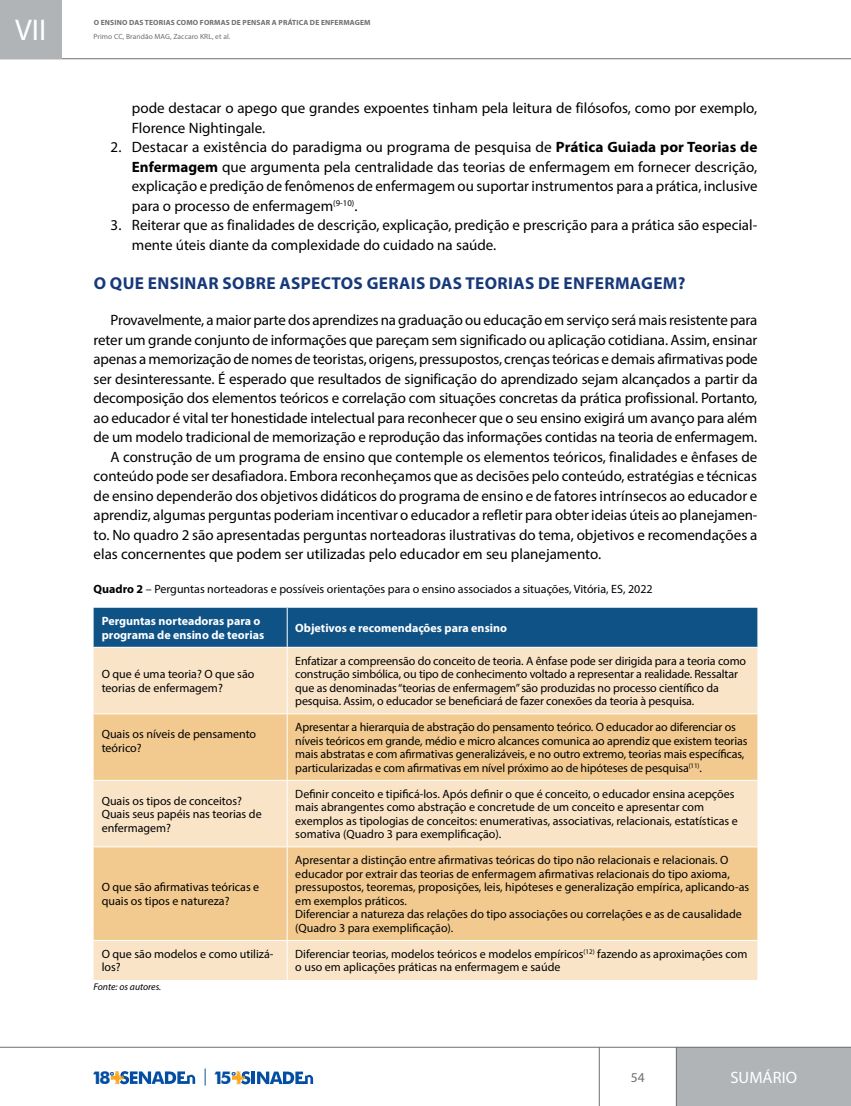
<style>
.page{position:relative;width:851px;height:1106px;background:#fff}
.page>*{position:absolute;margin:0;border:0;box-sizing:border-box;transform-origin:0 0}
.t1{font:30px "Myriad Pro";color:#fff}
.t2{font:700 17.7px "Futura BT";color:#034ea2}
.t3{font:700 17.25px "Myriad Pro";letter-spacing:.02em;color:#173979}
.t4{font:16.5px "Myriad Pro";letter-spacing:.005em;color:#fff}
.t5{font:15px/19.5px "Myriad Pro";letter-spacing:-.005em;color:#000}
.t6{font:13.5px "Myriad Pro";color:#6d6e71}
.t7{font:12px/13.5px "Myriad Pro";color:#000}
.t8{font:700 12px/13.5px "Myriad Pro";color:#fff}
.t9{font:italic 9.75px "Myriad Pro";color:#000}
.t10{font:700 7.5px "Myriad Pro";letter-spacing:.02em;color:#6d6e71}
.t11{font:7.5px "Myriad Pro";letter-spacing:.01em;color:#6d6e71}
.s1{font-weight:700}
</style>
<div class="page">
<svg style="left:0;top:1046px;width:850px;height:60px"></svg>
<hr style="left:251px;top:1071px;width:4px;height:13px;background:#034ea2">
<svg style="left:232px;top:1071px;width:18px;height:13px"></svg>
<svg style="left:257px;top:1071px;width:56px;height:13px"></svg>
<svg style="left:111px;top:1071px;width:84px;height:13px"></svg>
<svg style="left:205px;top:1068px;width:1px;height:17px"></svg>
<svg style="left:62px;top:58px;width:788px;height:1px"></svg>
<div style="left:0;top:0;width:62px;height:59px;background:#b1b4b6"></div>
<div style="left:94px;top:607px;width:663px;height:40px;background:#0f5286"></div>
<div style="left:94px;top:648px;width:663px;height:332px;background:#f9e4c7"></div>
<svg style="left:94px;top:714px;width:663px;height:226px;fill:#f2ca90"></svg>
<hr style="left:287px;top:607px;width:1px;height:40px;background:#fff">
<hr style="left:287px;top:647px;width:1px;height:66px;background:#fff">
<hr style="left:94px;top:713px;width:193px;height:1px;background:#fff">
<hr style="left:287px;top:713px;width:470px;height:1px;background:#fff">
<hr style="left:287px;top:714px;width:1px;height:66px;background:#fff">
<hr style="left:94px;top:780px;width:193px;height:1px;background:#fff">
<hr style="left:287px;top:780px;width:470px;height:1px;background:#fff">
<hr style="left:287px;top:780px;width:1px;height:66px;background:#fff">
<hr style="left:94px;top:846px;width:193px;height:1px;background:#fff">
<hr style="left:287px;top:846px;width:470px;height:1px;background:#fff">
<hr style="left:287px;top:847px;width:1px;height:93px;background:#fff">
<hr style="left:94px;top:940px;width:193px;height:1px;background:#fff">
<hr style="left:287px;top:940px;width:470px;height:1px;background:#fff">
<hr style="left:287px;top:940px;width:1px;height:40px;background:#fff">
<h1 class="t1" style="left:15px;top:11px;width:33px">VII</h1>
<p class="t10" style="left:94px;top:18px;width:278px">O ENSINO DAS TEORIAS COMO FORMAS DE PENSAR A PRÁTICA DE ENFERMAGEM</p>
<p class="t11" style="left:94px;top:32px;width:138px">Primo CC, Brandão MAG, Zaccaro KRL, et al.</p>
<p class="t5" style="left:132px;top:98px;width:626px">pode destacar o apego que grandes expoentes tinham pela leitura de filósofos, como por exemplo,<br>Florence Nightingale.</p>
<p class="t5" style="left:132px;top:137px;width:627px;text-align:justify;text-indent:-21px">2. Destacar a existência do paradigma ou programa de pesquisa de <span class="s1">Prática Guiada por Teorias de Enfermagem</span> que argumenta pela centralidade das teorias de enfermagem em fornecer descrição, explicação e predição de fenômenos de enfermagem ou suportar instrumentos para a prática, inclusive para o processo de enfermagem<sup>(9-10)</sup>.</p>
<p class="t5" style="left:132px;top:215px;width:627px;text-indent:-21px">3. Reiterar que as finalidades de descrição, explicação, predição e prescrição para a prática são especial&shy;mente úteis diante da complexidade do cuidado na saúde.</p>
<p class="t3" style="left:94px;top:273px;width:593px">O QUE ENSINAR SOBRE ASPECTOS GERAIS DAS TEORIAS DE ENFERMAGEM?</p>
<p class="t5" style="left:111px;top:310px;width:648px">Provavelmente, a maior parte dos aprendizes na graduação ou educação em serviço será mais resistente para</p>
<p class="t5" style="left:94px;top:330px;width:665px">reter um grande conjunto de informações que pareçam sem significado ou aplicação cotidiana. Assim, ensinar</p>
<p class="t5" style="left:94px;top:349px;width:665px">apenas a memorização de nomes de teoristas, origens, pressupostos, crenças teóricas e demais afirmativas pode</p>
<p class="t5" style="left:94px;top:369px;width:665px">ser desinteressante. É esperado que resultados de significação do aprendizado sejam alcançados a partir da</p>
<p class="t5" style="left:94px;top:388px;width:665px">decomposição dos elementos teóricos e correlação com situações concretas da prática profissional. Portanto,</p>
<p class="t5" style="left:94px;top:408px;width:665px">ao educador é vital ter honestidade intelectual para reconhecer que o seu ensino exigirá um avanço para além</p>
<p class="t5" style="left:94px;top:427px;width:665px">de um modelo tradicional de memorização e reprodução das informações contidas na teoria de enfermagem.</p>
<p class="t5" style="left:111px;top:447px;width:648px">A construção de um programa de ensino que contemple os elementos teóricos, finalidades e ênfases de</p>
<p class="t5" style="left:94px;top:466px;width:664px">conteúdo pode ser desafiadora. Embora reconheçamos que as decisões pelo conteúdo, estratégias e técnicas</p>
<p class="t5" style="left:94px;top:486px;width:665px">de ensino dependerão dos objetivos didáticos do programa de ensino e de fatores intrínsecos ao educador e</p>
<p class="t5" style="left:94px;top:505px;width:665px">aprendiz, algumas perguntas poderiam incentivar o educador a refletir para obter ideias úteis ao planejamen-</p>
<p class="t5" style="left:94px;top:525px;width:665px">to. No quadro 2 são apresentadas perguntas norteadoras ilustrativas do tema, objetivos e recomendações a</p>
<p class="t5" style="left:94px;top:544px;width:509px">elas concernentes que podem ser utilizadas pelo educador em seu planejamento.</p>
<p class="t7" style="left:94px;top:582px;width:560px"><span class="s1">Quadro 2</span> – Perguntas norteadoras e possíveis orientações para o ensino associados a situações, Vitória, ES, 2022</p>
<p class="t8" style="left:102px;top:614px;width:164px">Perguntas norteadoras para o programa de ensino de teorias</p>
<p class="t8" style="left:295px;top:621px;width:213px">Objetivos e recomendações para ensino</p>
<p class="t7" style="left:102px;top:667px;width:154px">O que é uma teoria? O que são teorias de enfermagem?</p>
<p class="t7" style="left:295px;top:654px;width:452px">Enfatizar a compreensão do conceito de teoria. A ênfase pode ser dirigida para a teoria como construção simbólica, ou tipo de conhecimento voltado a representar a realidade. Ressaltar que as denominadas “teorias de enfermagem” são produzidas no processo científico da pesquisa. Assim, o educador se beneficiará de fazer conexões da teoria à pesquisa.</p>
<p class="t7" style="left:102px;top:727px;width:156px">Quais os níveis de pensamento teórico?</p>
<p class="t7" style="left:295px;top:720px;width:453px">Apresentar a hierarquia de abstração do pensamento teórico. O educador ao diferenciar os níveis teóricos em grande, médio e micro alcances comunica ao aprendiz que existem teorias mais abstratas e com afirmativas generalizáveis, e no outro extremo, teorias mais específicas, particularizadas e com afirmativas em nível próximo ao de hipóteses de pesquisa<sup>(11)</sup>.</p>
<p class="t7" style="left:102px;top:793px;width:161px">Quais os tipos de conceitos?<br>Quais seus papéis nas teorias de enfermagem?</p>
<p class="t7" style="left:295px;top:787px;width:444px">Definir conceito e tipificá-los. Após definir o que é conceito, o educador ensina acepções mais abrangentes como abstração e concretude de um conceito e apresentar com exemplos as tipologias de conceitos: enumerativas, associativas, relacionais, estatísticas e somativa (Quadro 3 para exemplificação).</p>
<p class="t7" style="left:102px;top:880px;width:159px">O que são afirmativas teóricas e quais os tipos e natureza?</p>
<p class="t7" style="left:295px;top:853px;width:455px">Apresentar a distinção entre afirmativas teóricas do tipo não relacionais e relacionais. O educador por extrair das teorias de enfermagem afirmativas relacionais do tipo axioma, pressupostos, teoremas, proposições, leis, hipóteses e generalização empírica, aplicando-as em exemplos práticos.<br>Diferenciar a natureza das relações do tipo associações ou correlações e as de causalidade (Quadro 3 para exemplificação).</p>
<p class="t7" style="left:102px;top:947px;width:173px">O que são modelos e como utilizá&shy;los?</p>
<p class="t7" style="left:295px;top:947px;width:453px">Diferenciar teorias, modelos teóricos e modelos empíricos<sup>(12)</sup> fazendo as aproximações com o uso em aplicações práticas na enfermagem e saúde</p>
<p class="t9" style="left:94px;top:980px;width:69px">Fonte: os autores.</p>
<p class="t2" style="left:92px;top:1066px;width:24px">18<sup>º</sup></p>
<p class="t2" style="left:213px;top:1066px;width:24px">15<sup>º</sup></p>
<p class="t6" style="left:630px;top:1068px;width:15px">54</p>
<p class="t4" style="left:730px;top:1067px;width:68px">SUMÁRIO</p>
</div>
